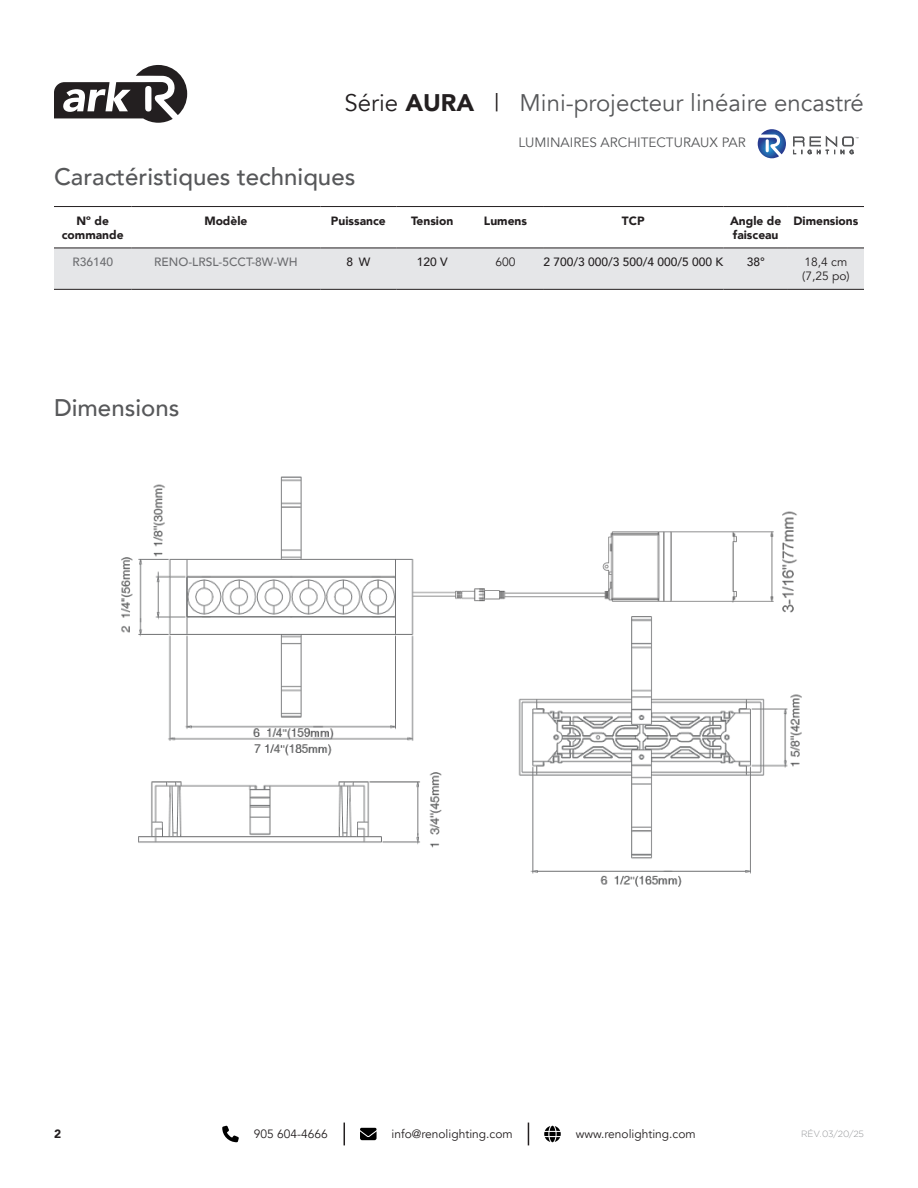
<style>
.page{position:relative;width:918px;height:1188px;background:#fff}
.page>*{position:absolute;margin:0;border:0;box-sizing:border-box;transform-origin:0 0}
.t1{font:24px "Avenir";color:#57585a}
.t2{font:500 24px "Avenir";color:#57585a}
.t3{font:13.5px "Avenir";color:#57585a}
.t4{font:900 12px/14.4px "Avenir";color:#231f20;text-align:center}
.t5{font:12px/14.4px "Avenir";color:#231f20}
.t6{font:500 12px "Avenir";color:#231f20}
.t7{font:500 12px "Avenir";color:#6c6d70}
.t8{font:300 9px "Gotham";letter-spacing:-.025em;color:#939598}
.s1{color:#231f20}
.s2{font-weight:900;color:#231f20}
</style>
<div class="page">
<svg style="left:344px;top:1123px;width:1px;height:22px"></svg>
<svg style="left:528px;top:1123px;width:1px;height:22px"></svg>
<svg style="left:222px;top:1126px;width:17px;height:16px"></svg>
<svg style="left:360px;top:1128px;width:17px;height:12px"></svg>
<svg style="left:544px;top:1126px;width:17px;height:16px"></svg>
<svg style="left:54px;top:65px;width:133px;height:58px"></svg>
<svg style="left:793px;top:136px;width:65px;height:18px"></svg>
<svg style="left:758px;top:129px;width:28px;height:29px"></svg>
<div style="left:54px;top:249px;width:810px;height:40px;background:#e5e6e8"></div>
<hr style="left:54px;top:289px;width:77px;height:1px;background:#231f20">
<hr style="left:131px;top:289px;width:189px;height:1px;background:#231f20">
<hr style="left:320px;top:289px;width:76px;height:1px;background:#231f20">
<hr style="left:396px;top:289px;width:72px;height:1px;background:#231f20">
<hr style="left:468px;top:289px;width:75px;height:1px;background:#231f20">
<hr style="left:543px;top:289px;width:181px;height:1px;background:#231f20">
<hr style="left:724px;top:289px;width:64px;height:1px;background:#231f20">
<hr style="left:788px;top:289px;width:76px;height:1px;background:#231f20">
<hr style="left:54px;top:206px;width:77px;height:1px;background:#231f20">
<hr style="left:131px;top:206px;width:189px;height:1px;background:#231f20">
<hr style="left:320px;top:206px;width:76px;height:1px;background:#231f20">
<hr style="left:396px;top:206px;width:72px;height:1px;background:#231f20">
<hr style="left:468px;top:206px;width:75px;height:1px;background:#231f20">
<hr style="left:543px;top:206px;width:181px;height:1px;background:#231f20">
<hr style="left:724px;top:206px;width:64px;height:1px;background:#231f20">
<hr style="left:788px;top:206px;width:76px;height:1px;background:#231f20">
<hr style="left:54px;top:248px;width:77px;height:1px;background:#231f20">
<hr style="left:131px;top:248px;width:189px;height:1px;background:#231f20">
<hr style="left:320px;top:248px;width:76px;height:1px;background:#231f20">
<hr style="left:396px;top:248px;width:72px;height:1px;background:#231f20">
<hr style="left:468px;top:248px;width:75px;height:1px;background:#231f20">
<hr style="left:543px;top:248px;width:181px;height:1px;background:#231f20">
<hr style="left:724px;top:248px;width:64px;height:1px;background:#231f20">
<hr style="left:788px;top:248px;width:76px;height:1px;background:#231f20">
<img style="left:121px;top:476px;width:681px;height:411px">
<h1 class="t1" style="left:345px;top:88px;width:521px"><span class="s1">Série</span> <span class="s2">AURA</span> <span class="s1">|</span> Mini-projecteur linéaire encastré</h1>
<p class="t3" style="left:518px;top:134px;width:229px">LUMINAIRES ARCHITECTURAUX PAR</p>
<h1 class="t2" style="left:54px;top:156px;width:303px">Caractéristiques techniques</h1>
<p class="t4" style="left:62px;top:213px;width:63px">Nº de commande</p>
<p class="t4" style="left:204px;top:213px;width:45px">Modèle</p>
<p class="t4" style="left:331px;top:213px;width:56px">Puissance</p>
<p class="t4" style="left:411px;top:213px;width:44px">Tension</p>
<p class="t4" style="left:484px;top:213px;width:45px">Lumens</p>
<p class="t4" style="left:622px;top:213px;width:24px">TCP</p>
<p class="t4" style="left:730px;top:213px;width:53px;text-align:left">Angle de faisceau</p>
<p class="t4" style="left:794px;top:213px;width:66px">Dimensions</p>
<p class="t7" style="left:72px;top:251px;width:42px">R36140</p>
<p class="t7" style="left:154px;top:251px;width:145px">RENO-LRSL-5CCT-8W-WH</p>
<p class="t6" style="left:346px;top:251px;width:25px">8 W</p>
<p class="t6" style="left:417px;top:251px;width:32px">120 V</p>
<p class="t5" style="left:496px;top:255px;width:22px">600</p>
<p class="t6" style="left:543px;top:251px;width:181px">2 700/3 000/3 500/4 000/5 000 K</p>
<p class="t6" style="left:747px;top:251px;width:20px">38°</p>
<p class="t5" style="left:802px;top:255px;width:49px">18,4 cm (7,25 po)</p>
<h1 class="t2" style="left:54px;top:387px;width:127px">Dimensions</h1>
<p class="t4" style="left:54px;top:1126px;width:9px">2</p>
<p class="t5" style="left:254px;top:1127px;width:76px">905 604-4666</p>
<p class="t5" style="left:392px;top:1127px;width:123px">info@renolighting.com</p>
<p class="t5" style="left:576px;top:1127px;width:121px">www.renolighting.com</p>
<p class="t8" style="left:801px;top:1129px;width:64px">RÉV. 03/20/25</p>
</div>
